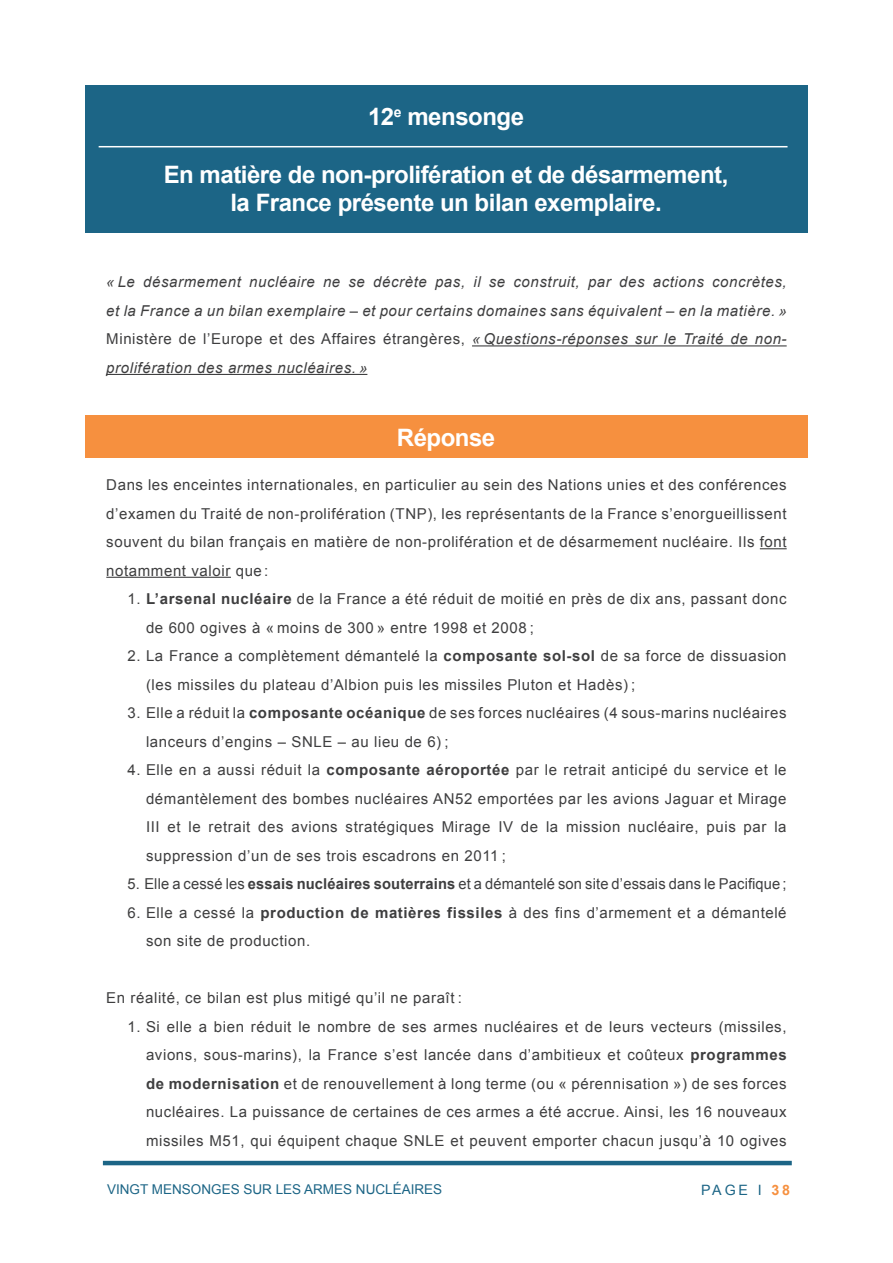
<style>
.page{position:relative;width:893px;height:1263px;background:#fff}
.page>*{position:absolute;margin:0;border:0;box-sizing:border-box;transform-origin:0 0}
.t1{font:700 24px/28.8px "Arial";letter-spacing:-.02em;color:#fff;text-align:center}
.t2{font:15px/28.5px "Arial";letter-spacing:.04em;color:#3e3e3f}
.t3{font:italic 15px/28.5px "Arial";letter-spacing:.04em;color:#3e3e3f;text-align:justify}
.t4{font:15px "Arial";letter-spacing:.01em;color:#3e3e3f}
.t5{font:14.25px "Arial";color:#1c6586}
.t6{font:13.5px "Arial";color:#1c6586}
.s1{font-style:normal}
.s2{font-weight:700}
.s3{font-weight:700;color:#f6903f}
</style>
<div class="page">
<hr style="left:103px;top:1161px;width:689px;height:4px;background:#1c6586">
<div style="left:85px;top:85px;width:723px;height:148px;background:#1c6586"></div>
<svg style="left:760px;top:548px;width:27px;height:1px"></svg>
<hr style="left:106px;top:577px;width:125px;height:1px;background:#3e3e3f">
<hr style="left:472px;top:345px;width:315px;height:1px;background:#3e3e3f">
<hr style="left:106px;top:374px;width:261px;height:1px;background:#3e3e3f">
<hr style="left:99px;top:146px;width:688px;height:1px;background:#fff">
<div style="left:85px;top:415px;width:723px;height:43px;background:#f6903f"></div>
<p class="t1" style="left:368px;top:103px;width:158px">12<sup>e</sup> mensonge</p>
<p class="t1" style="left:164px;top:160px;width:566px">En matière de non-prolifération et de désarmement, la France présente un bilan exemplaire.</p>
<p class="t3" style="left:106px;top:268px;width:682px">« Le désarmement nucléaire ne se décrète pas, il se construit, par des actions concrètes, et la France a un bilan exemplaire – et pour certains domaines sans équivalent – en la matière. » <span class="s1">Ministère de l’Europe et des Affaires étrangères,</span> « Questions-réponses sur le Traité de non&shy;prolifération des armes nucléaires. »</p>
<p class="t1" style="left:397px;top:424px;width:100px">Réponse</p>
<p class="t2" style="left:106px;top:471px;width:682px;text-align:justify">Dans les enceintes internationales, en particulier au sein des Nations unies et des conférences d’examen du Traité de non-prolifération (TNP), les représentants de la France s’enorgueillissent souvent du bilan français en matière de non-prolifération et de désarmement nucléaire. Ils font notamment valoir que:</p>
<p class="t2" style="left:146px;top:585px;width:642px;text-indent:-18px">1. <span class="s2">L’arsenal nucléaire</span> de la France a été réduit de moitié en près de dix ans, passant donc de 600 ogives à « moins de 300 » entre 1998 et 2008 ;</p>
<p class="t2" style="left:146px;top:642px;width:642px;text-indent:-18px">2. La France a complètement démantelé la <span class="s2">composante sol-sol</span> de sa force de dissuasion (les missiles du plateau d’Albion puis les missiles Pluton et Hadès) ;</p>
<p class="t2" style="left:146px;top:699px;width:642px;text-indent:-18px">3. Elle a réduit la <span class="s2">composante océanique</span> de ses forces nucléaires (4 sous-marins nucléaires lanceurs d’engins – SNLE – au lieu de 6) ;</p>
<p class="t2" style="left:146px;top:756px;width:642px;text-align:justify;text-indent:-18px">4. Elle en a aussi réduit la <span class="s2">composante aéroportée</span> par le retrait anticipé du service et le démantèlement des bombes nucléaires AN52 emportées par les avions Jaguar et Mirage III et le retrait des avions stratégiques Mirage IV de la mission nucléaire, puis par la suppression d’un de ses trois escadrons en 2011 ;</p>
<p class="t4" style="left:128px;top:874px;width:661px">5. Elle a cessé les <span class="s2">essais nucléaires souterrains</span> et a démantelé son site d’essais dans le Pacifique ;</p>
<p class="t2" style="left:146px;top:898px;width:642px;text-indent:-18px">6. Elle a cessé la <span class="s2">production de matières fissiles</span> à des fins d’armement et a démantelé son site de production.</p>
<p class="t2" style="left:106px;top:984px;width:357px">En réalité, ce bilan est plus mitigé qu’il ne paraît :</p>
<p class="t2" style="left:146px;top:1012px;width:642px;text-align:justify;text-indent:-18px">1. Si elle a bien réduit le nombre de ses armes nucléaires et de leurs vecteurs (missiles, avions, sous-marins), la France s’est lancée dans d’ambitieux et coûteux <span class="s2">programmes de modernisation</span> et de renouvellement à long terme (ou « pérennisation ») de ses forces nucléaires. La puissance de certaines de ces armes a été accrue. Ainsi, les 16 nouveaux missiles M51, qui équipent chaque SNLE et peuvent emporter chacun jusqu’à 10 ogives</p>
<p class="t6" style="left:107px;top:1180px;width:337px">VINGT MENSONGES SUR LES ARMES NUCLÉAIRES</p>
<p class="t5" style="left:701px;top:1180px;width:91px">PAGE I <span class="s3">38</span></p>
</div>
